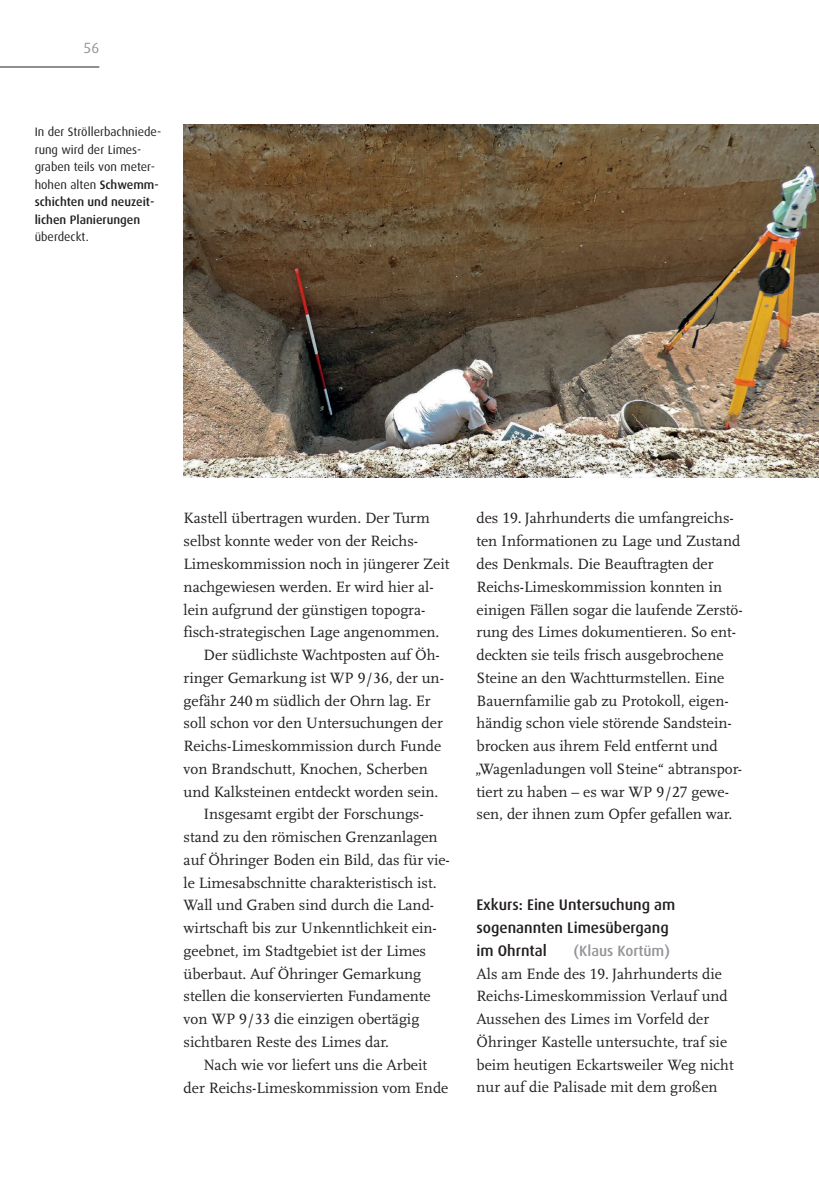
<style>
.page{position:relative;width:819px;height:1191px;background:#fff}
.page>*{position:absolute;margin:0;border:0;box-sizing:border-box;transform-origin:0 0}
.t1{font:15.58px/22.8px "Scala LF";color:#231f20}
.t2{font:500 15.4px/22.8px "MP Dax Pro";color:#231f20}
.t3{font:500 14.88px "MP Dax Pro";color:#939598}
.t4{font:14.88px "MP Dax Pro";color:#939598}
.t5{font:12.25px/17.5px "MP Dax Pro";color:#231f20}
.s1{font-weight:500}
</style>
<div class="page">
<hr style="left:0;top:67px;width:99px;height:1px;background:#231f20">
<img style="left:184px;top:124px;width:635px;height:354px">
<p class="t4" style="left:84px;top:42px;width:17px">56</p>
<p class="t5" style="left:35px;top:124px;width:128px">In der Ströllerbachniede&shy;rung wird der Limes - graben teils von meter&shy;hohen alten <span class="s1">Schwemm - schichten und neuzeit - lichen Planierungen</span></p>
<p class="t5" style="left:35px;top:229px;width:56px">überdeckt.</p>
<p class="t1" style="left:184px;top:508px;width:248px">Kastell übertragen wurden. Der Turm</p>
<p class="t1" style="left:184px;top:531px;width:236px">selbst konnte weder von der Reichs-</p>
<p class="t1" style="left:184px;top:554px;width:267px">Limeskommission noch in jüngerer Zeit</p>
<p class="t1" style="left:184px;top:576px;width:251px">nachgewiesen werden. Er wird hier al-</p>
<p class="t1" style="left:184px;top:599px;width:243px">lein aufgrund der günstigen topogra-</p>
<p class="t1" style="left:184px;top:622px;width:257px">fisch-strategischen Lage angenommen.</p>
<p class="t1" style="left:203px;top:645px;width:238px">Der südlichste Wachtposten auf Öh-</p>
<p class="t1" style="left:184px;top:667px;width:262px">ringer Gemarkung ist WP 9/36, der un-</p>
<p class="t1" style="left:184px;top:690px;width:249px">gefähr 240 m südlich der Ohrn lag. Er</p>
<p class="t1" style="left:184px;top:713px;width:261px">soll schon vor den Untersuchungen der</p>
<p class="t1" style="left:184px;top:736px;width:259px">Reichs-Limeskommission durch Funde</p>
<p class="t1" style="left:184px;top:758px;width:245px">von Brandschutt, Knochen, Scherben</p>
<p class="t1" style="left:184px;top:781px;width:256px">und Kalksteinen entdeckt worden sein.</p>
<p class="t1" style="left:203px;top:804px;width:222px">Insgesamt ergibt der Forschungs-</p>
<p class="t1" style="left:184px;top:827px;width:255px">stand zu den römischen Grenzanlagen</p>
<p class="t1" style="left:184px;top:849px;width:268px">auf Öhringer Boden ein Bild, das für vie-</p>
<p class="t1" style="left:184px;top:872px;width:254px">le Limesabschnitte charakteristisch ist.</p>
<p class="t1" style="left:184px;top:895px;width:252px">Wall und Graben sind durch die Land-</p>
<p class="t1" style="left:184px;top:918px;width:254px">wirtschaft bis zur Unkenntlichkeit ein -</p>
<p class="t1" style="left:184px;top:940px;width:244px">geebnet, im Stadtgebiet ist der Limes</p>
<p class="t1" style="left:184px;top:963px;width:239px">überbaut. Auf Öhringer Gemarkung</p>
<p class="t1" style="left:184px;top:986px;width:248px">stellen die konservierten Fundamente</p>
<p class="t1" style="left:184px;top:1009px;width:237px">von WP 9/33 die einzigen obertägig</p>
<p class="t1" style="left:184px;top:1031px;width:207px">sicht baren Reste des Limes dar.</p>
<p class="t1" style="left:203px;top:1054px;width:225px">Nach wie vor liefert uns die Arbeit</p>
<p class="t1" style="left:184px;top:1077px;width:266px">der Reichs-Limeskommission vom Ende</p>
<p class="t1" style="left:475px;top:508px;width:269px">des 19. Jahrhunderts die umfangreichs&shy;ten Informationen zu Lage und Zustand des Denkmals. Die Beauftragten der Reichs-Limeskommission konnten in einigen Fällen sogar die laufende Zerstö&shy;rung des Limes dokumentieren. So ent&shy;deckten sie teils frisch ausgebrochene Steine an den Wachtturmstellen. Eine Bauernfamilie gab zu Protokoll, eigen&shy;händig schon viele störende Sandstein&shy;brocken aus ihrem Feld entfernt und „Wagenladungen voll Steine“ abtranspor&shy;tiert zu haben – es war WP 9/27 gewe&shy;sen, der ihnen zum Opfer gefallen war.</p>
<p class="t2" style="left:476px;top:894px;width:200px">Exkurs: Eine Untersuchung am sogenannten Limesübergang im Ohrntal</p>
<p class="t3" style="left:573px;top:944px;width:98px">(Klaus Kortüm)</p>
<p class="t1" style="left:476px;top:963px;width:258px">Als am Ende des 19. Jahrhunderts die Reichs-Limeskommission Verlauf und Aussehen des Limes im Vorfeld der Öhringer Kastelle untersuchte, traf sie beim heutigen Eckartsweiler Weg nicht nur auf die Palisade mit dem großen</p>
</div>
